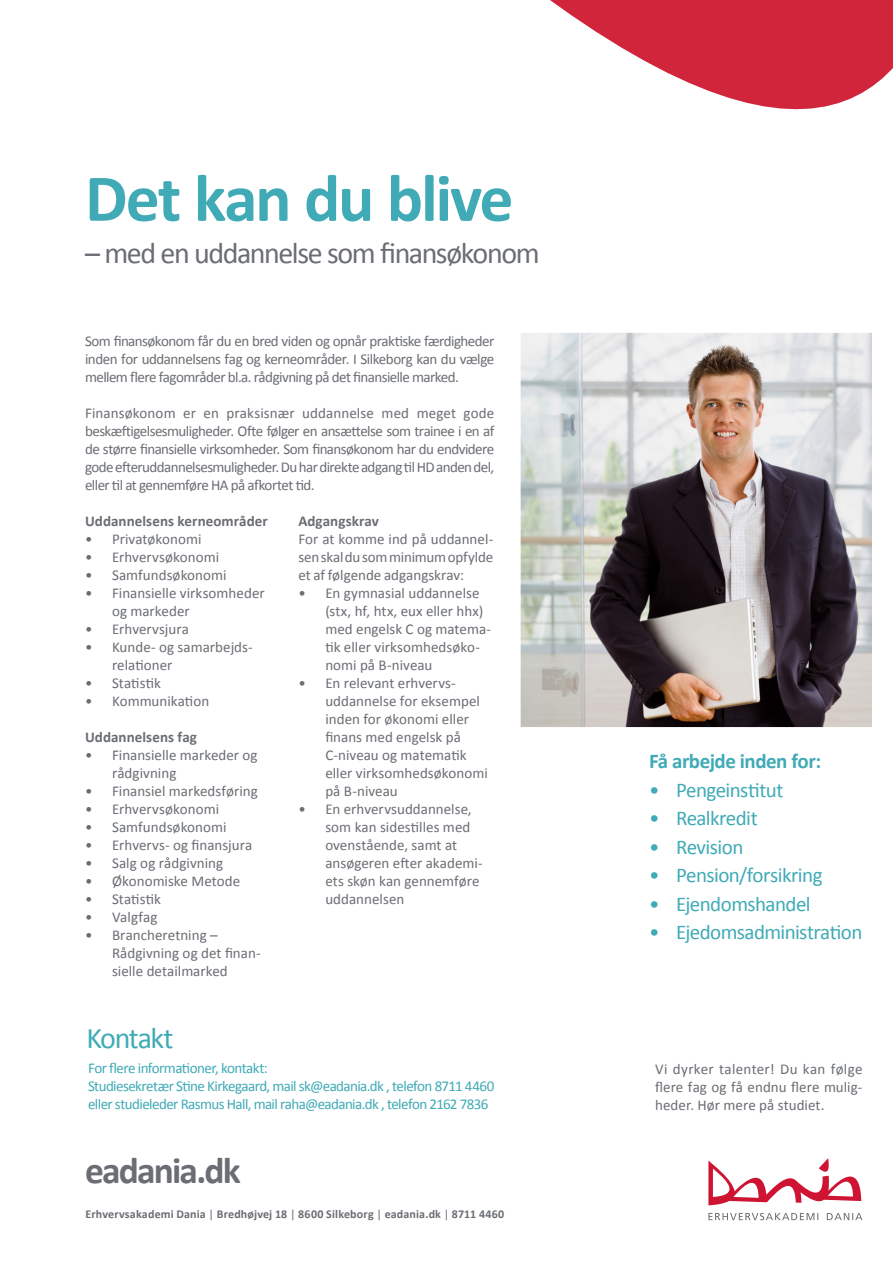
<style>
.page{position:relative;width:893px;height:1263px;background:#fff}
.page>*{position:absolute;margin:0;border:0;box-sizing:border-box;transform-origin:0 0}
.Overskrift{font:700 67.5px "Calibri";letter-spacing:-.03em;color:#40aab6}
.t1{font:700 37.5px "Calibri";letter-spacing:-.05em;color:#6a6d73}
.indledning{font:30px "Calibri";letter-spacing:-.045em;color:#6a6d73}
.indledning-2{font:30px "Calibri";letter-spacing:-.05em;color:#40aab6}
.t2{font:21px "Calibri";letter-spacing:-.03em;color:#40aab6}
.Røde_punkter{font:700 21px "Calibri";letter-spacing:-.02em;color:#40aab6}
.Citat__navn{font:15px/18px "Calibri";color:#6a6d73}
.indledning-3{font:15px "Calibri";letter-spacing:-.04em;color:#40aab6}
.Brødtekst{font:15px/18px "Calibri";color:#6a6d73;text-align:justify}
.Brødtekst-2{font:700 15px "Calibri";letter-spacing:.005em;color:#6a6d73}
.t3{font:700 12px "Calibri";letter-spacing:.015em;color:#6a6d73}
.s1{font-weight:400}
</style>
<div class="page">
<svg style="left:550px;top:0;width:343px;height:110px;fill:#d1253c"></svg>
<svg style="left:708px;top:1158px;width:153px;height:48px"></svg>
<svg style="left:708px;top:1213px;width:154px;height:7px"></svg>
<img style="left:522px;top:334px;width:349px;height:392px">
<p class="Overskrift" style="left:85px;top:151px;width:430px">Det kan du blive</p>
<p class="indledning" style="left:85px;top:232px;width:456px">– med en uddannelse som finansøkonom</p>
<p class="Citat__navn" style="left:85px;top:331px;width:411px;text-align:justify">Som finansøkonom får du en bred viden og opnår praktiske færdigheder inden for uddannelsens fag og kerneområder. I Silkeborg kan du vælge mellem flere fagområder bl.a. rådgivning på det finansielle marked.</p>
<p class="Citat__navn" style="left:85px;top:403px;width:411px;text-align:justify">Finansøkonom er en praksisnær uddannelse med meget gode beskæftigelsesmuligheder. Ofte følger en ansættelse som trainee i en af de større finansielle virksomheder. Som finansøkonom har du endvidere gode efteruddannelsesmuligheder. Du har direkte adgang til HD anden del, eller til at gennemføre HA på afkortet tid.</p>
<p class="Brødtekst-2" style="left:85px;top:510px;width:184px">Uddannelsens kerneområder</p>
<p class="Citat__navn" style="left:85px;top:530px;width:118px">• Privatøkonomi</p>
<p class="Citat__navn" style="left:85px;top:548px;width:136px">• Erhvervsøkonomi</p>
<p class="Citat__navn" style="left:85px;top:566px;width:143px">• Samfundsøkonomi</p>
<p class="Citat__navn" style="left:112px;top:584px;width:154px;text-indent:-27px">• Finansielle virksomheder og markeder</p>
<p class="Citat__navn" style="left:85px;top:620px;width:105px">• Erhvervsjura</p>
<p class="Citat__navn" style="left:112px;top:638px;width:142px;text-indent:-27px">• Kunde- og samarbejds&shy;relationer</p>
<p class="Citat__navn" style="left:85px;top:674px;width:77px">• Statistik</p>
<p class="Citat__navn" style="left:85px;top:692px;width:126px">• Kommunikation</p>
<p class="Brødtekst-2" style="left:85px;top:726px;width:114px">Uddannelsens fag</p>
<p class="Citat__navn" style="left:112px;top:746px;width:147px;text-indent:-27px">• Finansielle markeder og rådgivning</p>
<p class="Citat__navn" style="left:85px;top:782px;width:174px">• Finansiel markedsføring</p>
<p class="Citat__navn" style="left:85px;top:800px;width:136px">• Erhvervsøkonomi</p>
<p class="Citat__navn" style="left:85px;top:818px;width:143px">• Samfundsøkonomi</p>
<p class="Citat__navn" style="left:85px;top:836px;width:169px">• Erhvervs- og finansjura</p>
<p class="Citat__navn" style="left:85px;top:854px;width:140px">• Salg og rådgivning</p>
<p class="Citat__navn" style="left:85px;top:872px;width:157px">• Økonomiske Metode</p>
<p class="Citat__navn" style="left:85px;top:890px;width:77px">• Statistik</p>
<p class="Citat__navn" style="left:85px;top:908px;width:74px">• Valgfag</p>
<p class="Citat__navn" style="left:112px;top:926px;width:150px;text-indent:-27px">• Brancheretning –<br>Rådgivning og det finan&shy;sielle detailmarked</p>
<p class="Brødtekst-2" style="left:298px;top:510px;width:82px">Adgangskrav</p>
<p class="Brødtekst" style="left:298px;top:530px;width:196px">For at komme ind på uddannel&shy;sen skal du som minimum opfylde et af følgende adgangskrav:</p>
<p class="Citat__navn" style="left:325px;top:584px;width:167px;text-indent:-27px">• En gymnasial uddannelse (stx, hf, htx, eux eller hhx) med engelsk C og matema&shy;tik eller virksomhedsøko&shy;nomi på B-niveau</p>
<p class="Citat__navn" style="left:325px;top:674px;width:164px;text-indent:-27px">• En relevant erhvervs&shy;uddannelse for eksempel inden for økonomi eller finans med engelsk på<br>C-niveau og matematik eller virksomhedsøkonomi på B-niveau</p>
<p class="Citat__navn" style="left:325px;top:800px;width:159px;text-indent:-27px">• En erhvervsuddannelse, som kan sidestilles med ovenstående, samt at ansøgeren efter akademi&shy;ets skøn kan gennemføre uddannelsen</p>
<p class="indledning-2" style="left:87px;top:1017px;width:88px">Kontakt</p>
<p class="indledning-3" style="left:88px;top:1058px;width:181px">For flere informationer, kontakt:</p>
<p class="indledning-3" style="left:88px;top:1076px;width:408px">Studiesekretær Stine Kirkegaard, mail sk@eadania.dk , telefon 8711 4460</p>
<p class="indledning-3" style="left:88px;top:1094px;width:402px">eller studieleder Rasmus Hall, mail raha@eadania.dk , telefon 2162 7836</p>
<p class="t1" style="left:85px;top:1144px;width:157px">eadania.dk</p>
<p class="t3" style="left:86px;top:1206px;width:420px">Erhvervsakademi Dania <span class="s1">|</span> Bredhøjvej 18 <span class="s1">|</span> 8600 Silkeborg <span class="s1">|</span> eadania.dk <span class="s1">|</span> 8711 4460</p>
<p class="Røde_punkter" style="left:649px;top:747px;width:174px">Få arbejde inden for:</p>
<p class="t2" style="left:649px;top:775px;width:136px">• Pengeinstitut</p>
<p class="t2" style="left:649px;top:804px;width:110px">• Realkredit</p>
<p class="t2" style="left:649px;top:832px;width:96px">• Revision</p>
<p class="t2" style="left:649px;top:861px;width:175px">• Pension/forsikring</p>
<p class="t2" style="left:649px;top:889px;width:163px">• Ejendomshandel</p>
<p class="t2" style="left:649px;top:918px;width:215px">• Ejedomsadministration</p>
<p class="Brødtekst" style="left:655px;top:1059px;width:209px">Vi dyrker talenter! Du kan følge flere fag og få endnu flere mulig&shy;heder. Hør mere på studiet.</p>
</div>
